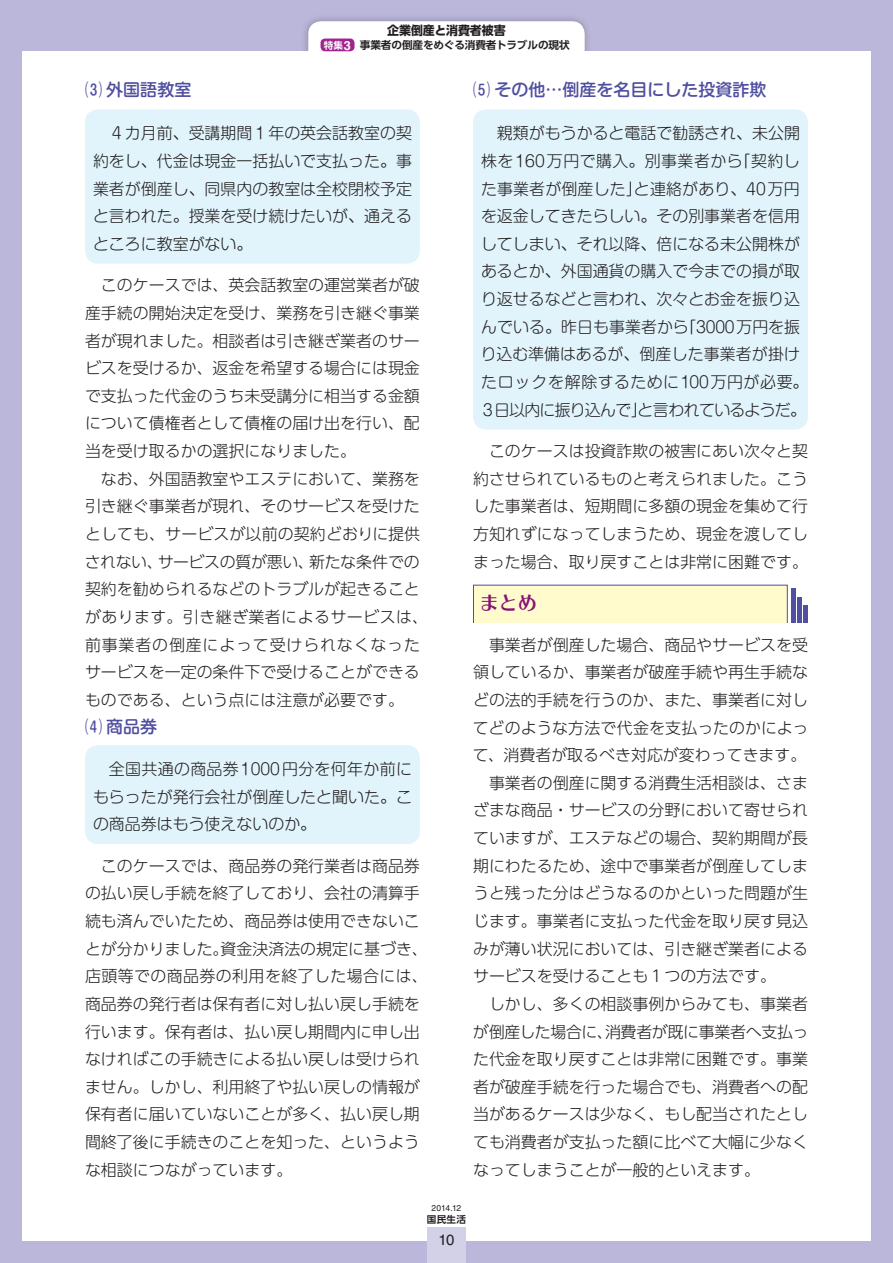
<style>
.page{position:relative;width:893px;height:1263px;background:#fff}
.page>*{position:absolute;margin:0;border:0;box-sizing:border-box;transform-origin:0 0}
.t1{font:19.2px "UD Typos 515 Std";color:#881277}
.t2{font:500 16.95px "Shin M Go Pro";color:#504fa1}
.t3{font:300 15.9px/27.6px "UD Shin Go Pro";color:#231f20;text-align:justify}
.t4{font:300 15.9px/27.6px "Shin M Go Pro";color:#231f20;text-align:justify}
.t5{font:300 15.9px "UD Shin Go Pro";letter-spacing:-.02em;color:#231f20}
.t6{font:14.85px "Helvetica LT Std";color:#231f20}
.t7{font:700 12.15px "UD Shin Go Pro";letter-spacing:-.005em;color:#231f20}
.t8{font:700 10.65px "UD Shin Go Pro De";letter-spacing:-.01em;color:#231f20}
.t9{font:700 9.6px "UD Shin Go Pro De";color:#231f20}
.t10{font:8.55px "Helvetica LT Std";letter-spacing:-.02em;color:#231f20}
.s1{font-size:9.6px;color:#fff}
.s2{font-family:"Helvetica LT Std";font-size:12.75px;color:#fff}
</style>
<div class="page">
<div style="left:0;top:0;width:893px;height:51px;background:#bbb7da"></div>
<div style="left:872px;top:0;width:21px;height:1263px;background:#bbb7da"></div>
<div style="left:0;top:1242px;width:893px;height:21px;background:#bbb7da"></div>
<div style="left:0;top:0;width:21px;height:1263px;background:#bbb7da"></div>
<div style="left:300px;top:13px;width:292px;height:59px;background:#231f20;opacity:.3"></div>
<div style="left:308px;top:21px;width:277px;height:43px;background:#fff;border-radius:13px"></div>
<div style="left:259px;top:51px;width:375px;height:30px;background:#fff"></div>
<div style="left:320px;top:39px;width:35px;height:12px;background:#a2238e;border-radius:4px"></div>
<div style="left:427px;top:1227px;width:39px;height:36px;background:#d3d1e8"></div>
<div style="left:473px;top:109px;width:335px;height:320px;background:#e1f4fc;border-radius:13px"></div>
<div style="left:85px;top:745px;width:335px;height:99px;background:#e1f4fc;border-radius:13px"></div>
<div style="left:85px;top:109px;width:335px;height:155px;background:#e1f4fc;border-radius:13px"></div>
<div style="left:473px;top:584px;width:315px;height:39px;background:#fffbcc"></div>
<hr style="left:804px;top:606px;width:4px;height:17px;background:#504fa1">
<hr style="left:797px;top:597px;width:4px;height:26px;background:#504fa1">
<hr style="left:791px;top:589px;width:4px;height:34px;background:#504fa1">
<p class="t7" style="left:387px;top:21px;width:120px">企業倒産と消費者被害</p>
<p class="t8" style="left:324px;top:36px;width:247px"><span class="s1">特集</span><span class="s2">3</span> 事業者の倒産をめぐる消費者トラブルの現状</p>
<p class="t2" style="left:85px;top:76px;width:108px">⑶ 外国語教室</p>
<p class="t4" style="left:93px;top:118px;width:320px;text-indent:16px">４カ月前、受講期間１年の英会話教室の契約をし、代金は現金一括払いで支払った。事業者が倒産し、同県内の教室は全校閉校予定と言われた。授業を受け続けたいが、通えるところに教室がない。</p>
<p class="t3" style="left:85px;top:271px;width:336px;text-indent:16px">このケースでは、英会話教室の運営業者が破産手続の開始決定を受け、業務を引き継ぐ事業者が現れました。相談者は引き継ぎ業者のサービスを受けるか、返金を希望する場合には現金で支払った代金のうち未受講分に相当する金額について債権者として債権の届け出を行い、配当を受け取るかの選択になりました。</p>
<p class="t3" style="left:85px;top:464px;width:345px;text-align:left;text-indent:16px">なお、外国語教室やエステにおいて、業務を引き継ぐ事業者が現れ、そのサービスを受けたとしても、サービスが以前の契約どおりに提供されない、サービスの質が悪い、新たな条件での契約を勧められるなどのトラブルが起きることがあります。引き継ぎ業者によるサービスは、前事業者の倒産によって受けられなくなったサービスを一定の条件下で受けることができるものである、という点には注意が必要です。</p>
<p class="t2" style="left:85px;top:713px;width:74px">⑷ 商品券</p>
<p class="t4" style="left:93px;top:753px;width:320px;text-indent:16px">全国共通の商品券 1000円分を何年か前にもらったが発行会社が倒産したと聞いた。この商品券はもう使えないのか。</p>
<p class="t3" style="left:85px;top:851px;width:344px;text-align:left;text-indent:16px">このケースでは、商品券の発行業者は商品券の払い戻し手続を終了しており、会社の清算手続も済んでいたため、商品券は使用できないことが分かりました。資金決済法の規定に基づき、店頭等での商品券の利用を終了した場合には、商品券の発行者は保有者に対し払い戻し手続を行います。保有者は、払い戻し期間内に申し出なければこの手続きによる払い戻しは受けられません。しかし、利用終了や払い戻しの情報が保有者に届いていないことが多く、払い戻し期間終了後に手続きのことを知った、というような相談につながっています。</p>
<p class="t2" style="left:473px;top:76px;width:295px">⑸ その他…倒産を名目にした投資詐欺</p>
<p class="t4" style="left:480px;top:118px;width:330px;text-align:center">親類がもうかると電話で勧誘され、未公開<br>株を160万円で購入。別事業者から「契約した事業者が倒産した」と連絡があり、40万円を返金してきたらしい。その別事業者を信用してしまい、それ以降、倍になる未公開株があるとか、外国通貨の購入で今までの損が取り返せるなどと言われ、次々とお金を振り込んでいる。昨日も事業者から「3000万円を振り込む準備はあるが、倒産した事業者が掛けたロックを解除するために100万円が必要。<br>３日以内に振り込んで」と言われているようだ。</p>
<p class="t3" style="left:473px;top:437px;width:336px;text-indent:16px">このケースは投資詐欺の被害にあい次々と契約させられているものと考えられました。こうした事業者は、短期間に多額の現金を集めて行方知れずになってしまうため、現金を渡してしまった場合、取り戻すことは非常に困難です。</p>
<p class="t1" style="left:479px;top:586px;width:59px">まとめ</p>
<p class="t3" style="left:489px;top:630px;width:320px">事業者が倒産した場合、商品やサービスを受</p>
<p class="t3" style="left:473px;top:658px;width:336px">領しているか、事業者が破産手続や再生手続な</p>
<p class="t3" style="left:473px;top:685px;width:336px">どの法的手続を行うのか、また、事業者に対し</p>
<p class="t3" style="left:473px;top:713px;width:337px">てどのような方法で代金を支払ったのかによっ</p>
<p class="t3" style="left:473px;top:741px;width:335px">て、消費者が取るべき対応が変わってきます。</p>
<p class="t3" style="left:489px;top:768px;width:320px">事業者の倒産に関する消費生活相談は、さま</p>
<p class="t3" style="left:473px;top:796px;width:336px">ざまな商品・サービスの分野において寄せられ</p>
<p class="t3" style="left:473px;top:824px;width:336px">ていますが、エステなどの場合、契約期間が長</p>
<p class="t3" style="left:473px;top:851px;width:336px">期にわたるため、途中で事業者が倒産してしま</p>
<p class="t3" style="left:473px;top:879px;width:336px">うと残った分はどうなるのかといった問題が生</p>
<p class="t3" style="left:473px;top:906px;width:336px">じます。事業者に支払った代金を取り戻す見込</p>
<p class="t3" style="left:473px;top:934px;width:336px">みが薄い状況においては、引き継ぎ業者による</p>
<p class="t3" style="left:473px;top:962px;width:304px">サービスを受けることも１つの方法です。</p>
<p class="t3" style="left:489px;top:989px;width:320px">しかし、多くの相談事例からみても、事業者</p>
<p class="t5" style="left:473px;top:1019px;width:337px">が倒産した場合に、消費者が既に事業者へ支払っ</p>
<p class="t3" style="left:473px;top:1045px;width:336px">た代金を取り戻すことは非常に困難です。事業</p>
<p class="t3" style="left:473px;top:1072px;width:336px">者が破産手続を行った場合でも、消費者への配</p>
<p class="t3" style="left:473px;top:1100px;width:336px">当があるケースは少なく、もし配当されたとし</p>
<p class="t3" style="left:473px;top:1128px;width:336px">ても消費者が支払った額に比べて大幅に少なく</p>
<p class="t3" style="left:473px;top:1155px;width:289px">なってしまうことが一般的といえます。</p>
<p class="t10" style="left:432px;top:1202px;width:31px">2014.12</p>
<p class="t9" style="left:427px;top:1211px;width:41px">国民生活</p>
<p class="t6" style="left:439px;top:1231px;width:17px">10</p>
</div>
